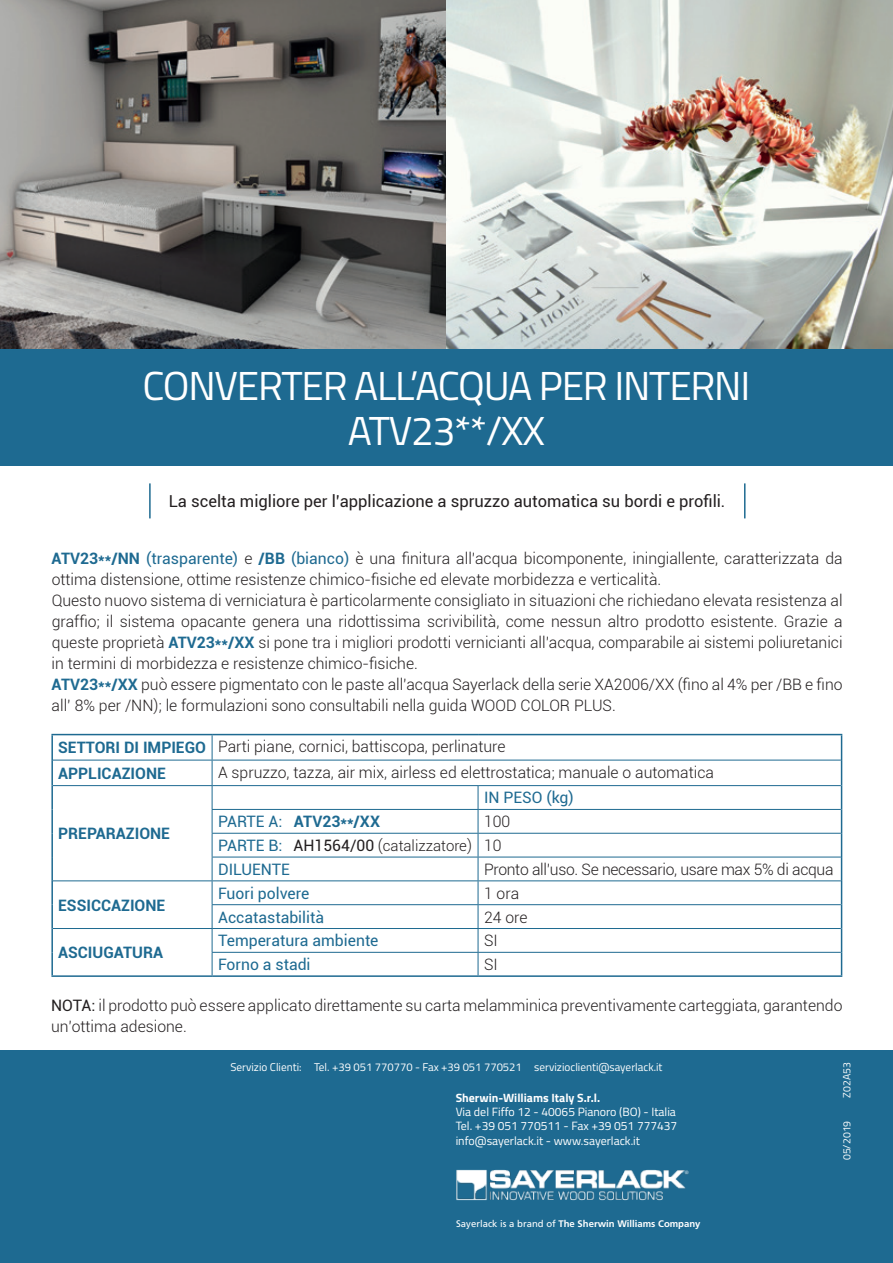
<style>
.page{position:relative;width:893px;height:1263px;background:#fff}
.page>*{position:absolute;margin:0;border:0;box-sizing:border-box;transform-origin:0 0}
.t1{font:40.5px/45px "Titillium";letter-spacing:-.03em;color:#fff;text-align:center}
.t2{font:16.5px "Roboto";color:#231f20}
.t3{font:300 15.75px/21px "Roboto";color:#231f20}
.t4{font:15.75px "Roboto";color:#1e6a91}
.t5{font:700 15.75px "Roboto";color:#1e6a91}
.t6{font:300 15.75px "Roboto";letter-spacing:-.02em;color:#231f20}
.t7{font:300 15px "Roboto";color:#231f20}
.t8{font:12px/14.4px "Titillium";color:#fff;text-align:justify}
.t9{font:700 12px "Titillium";color:#fff}
.t10{font:11.25px "Titillium";color:#fff}
.t11{font:10.5px "Titillium";color:#fff}
.t12{font:700 9.6px "Frutiger LT Std";color:#fff}
.s1{font-weight:700;color:#1e6a91}
.s2{font-weight:400;color:#1e6a91}
.s3{font-weight:400}
.s4{font-weight:400;font-size:15.75px;color:#1e6a91}
.s5{font-weight:400;font-size:15.75px}
.s6{font-size:15.75px}
</style>
<div class="page">
<div style="left:0;top:1050px;width:893px;height:213px;background:#1e6a91"></div>
<div style="left:0;top:349px;width:893px;height:116px;background:#1e6a91"></div>
<img style="left:0;top:0;width:893px;height:349px">
<img style="left:456px;top:1169px;width:233px;height:31px">
<hr style="left:149px;top:483px;width:2px;height:35px;background:#1e6a91">
<hr style="left:744px;top:483px;width:1px;height:35px;background:#1e6a91">
<hr style="left:51px;top:734px;width:161px;height:1px;background:#1e6a91">
<hr style="left:51px;top:735px;width:2px;height:25px;background:#1e6a91">
<hr style="left:212px;top:734px;width:266px;height:1px;background:#1e6a91">
<hr style="left:478px;top:734px;width:364px;height:1px;background:#1e6a91">
<hr style="left:51px;top:760px;width:2px;height:26px;background:#1e6a91">
<hr style="left:51px;top:786px;width:2px;height:23px;background:#1e6a91">
<hr style="left:51px;top:809px;width:2px;height:24px;background:#1e6a91">
<hr style="left:51px;top:833px;width:2px;height:24px;background:#1e6a91">
<hr style="left:51px;top:857px;width:2px;height:24px;background:#1e6a91">
<hr style="left:53px;top:760px;width:159px;height:1px;background:#1e6a91">
<hr style="left:212px;top:760px;width:266px;height:1px;background:#1e6a91">
<hr style="left:478px;top:760px;width:363px;height:1px;background:#1e6a91">
<hr style="left:212px;top:809px;width:266px;height:1px;background:#1e6a91">
<hr style="left:478px;top:809px;width:363px;height:1px;background:#1e6a91">
<hr style="left:212px;top:833px;width:266px;height:1px;background:#1e6a91">
<hr style="left:478px;top:833px;width:363px;height:1px;background:#1e6a91">
<hr style="left:212px;top:857px;width:266px;height:1px;background:#1e6a91">
<hr style="left:478px;top:857px;width:363px;height:1px;background:#1e6a91">
<hr style="left:53px;top:785px;width:159px;height:1px;background:#1e6a91">
<hr style="left:212px;top:785px;width:266px;height:1px;background:#1e6a91">
<hr style="left:478px;top:785px;width:363px;height:1px;background:#1e6a91">
<hr style="left:212px;top:880px;width:266px;height:1px;background:#1e6a91">
<hr style="left:478px;top:880px;width:363px;height:1px;background:#1e6a91">
<hr style="left:53px;top:880px;width:159px;height:1px;background:#1e6a91">
<hr style="left:51px;top:881px;width:2px;height:24px;background:#1e6a91">
<hr style="left:51px;top:905px;width:2px;height:23px;background:#1e6a91">
<hr style="left:212px;top:904px;width:266px;height:1px;background:#1e6a91">
<hr style="left:478px;top:904px;width:363px;height:1px;background:#1e6a91">
<hr style="left:53px;top:928px;width:159px;height:1px;background:#1e6a91">
<hr style="left:212px;top:928px;width:266px;height:1px;background:#1e6a91">
<hr style="left:478px;top:928px;width:363px;height:1px;background:#1e6a91">
<hr style="left:212px;top:952px;width:266px;height:1px;background:#1e6a91">
<svg style="left:212px;top:735px;width:1px;height:240px"></svg>
<hr style="left:478px;top:952px;width:363px;height:1px;background:#1e6a91">
<svg style="left:478px;top:786px;width:1px;height:189px"></svg>
<hr style="left:51px;top:928px;width:2px;height:24px;background:#1e6a91">
<hr style="left:51px;top:952px;width:2px;height:23px;background:#1e6a91">
<svg style="left:841px;top:735px;width:1px;height:240px"></svg>
<hr style="left:51px;top:975px;width:161px;height:2px;background:#1e6a91">
<hr style="left:212px;top:975px;width:266px;height:2px;background:#1e6a91">
<hr style="left:478px;top:975px;width:364px;height:2px;background:#1e6a91">
<h1 class="t1" style="left:143px;top:361px;width:609px">CONVERTER ALL’ACQUA PER INTERNI<br>ATV23**/XX</h1>
<p class="t2" style="left:169px;top:490px;width:558px">La scelta migliore per l’applicazione a spruzzo automatica su bordi e profili.</p>
<p class="t3" style="left:52px;top:547px;width:792px"><span class="s1">ATV23**/NN</span> <span class="s2">(trasparente)</span> e <span class="s1">/BB</span> <span class="s2">(bianco)</span> è una finitura all’acqua bicomponente, iningiallente, caratterizzata da ottima distensione, ottime resistenze chimico-fisiche ed elevate morbidezza e verticalità.<br>Questo nuovo sistema di verniciatura è particolarmente consigliato in situazioni che richiedano elevata resistenza al graffio; il sistema opacante genera una ridottissima scrivibilità, come nessun altro prodotto esistente. Grazie a queste proprietà <span class="s1">ATV23**/XX</span> si pone tra i migliori prodotti vernicianti all’acqua, comparabile ai sistemi poliuretanici in termini di morbidezza e resistenze chimico-fisiche.<br><span class="s1">ATV23**/XX</span> può essere pigmentato con le paste all’acqua Sayerlack della serie XA2006/XX (fino al 4% per /BB e fino all’ 8% per /NN); le formulazioni sono consultabili nella guida WOOD COLOR PLUS.</p>
<p class="t3" style="left:58px;top:733px;width:449px;line-height:26.4px"><span class="s1">SETTORI DI IMPIEGO</span> Parti piane, cornici, battiscopa, perlinature<br><span class="s1">APPLICAZIONE</span></p>
<p class="t3" style="left:218px;top:761px;width:497px">A spruzzo, tazza, air mix, airless ed elettrostatica; manuale o automatica</p>
<p class="t5" style="left:58px;top:822px;width:113px">PREPARAZIONE</p>
<p class="t5" style="left:58px;top:894px;width:109px">ESSICCAZIONE</p>
<p class="t4" style="left:484px;top:787px;width:91px">IN PESO (kg)</p>
<p class="t5" style="left:218px;top:810px;width:163px"><span class="s3">PARTE A:</span> ATV23**/XX</p>
<p class="t3" style="left:484px;top:811px;width:28px">100</p>
<p class="t7" style="left:218px;top:835px;width:285px"><span class="s4">PARTE B:</span> <span class="s5">AH1564/00</span> <span class="s6">(</span>catalizzatore<span class="s6">) 10</span></p>
<p class="t4" style="left:218px;top:858px;width:73px">DILUENTE</p>
<p class="t6" style="left:484px;top:858px;width:351px">Pronto all’uso. Se necessario, usare max 5% di acqua</p>
<p class="t4" style="left:218px;top:882px;width:93px">Fuori polvere</p>
<p class="t3" style="left:484px;top:882px;width:37px">1 ora</p>
<p class="t4" style="left:218px;top:906px;width:108px">Accatastabilità</p>
<p class="t3" style="left:484px;top:906px;width:45px">24 ore</p>
<p class="t4" style="left:218px;top:930px;width:162px">Temperatura ambiente</p>
<p class="t3" style="left:484px;top:930px;width:15px">SI</p>
<p class="t4" style="left:218px;top:953px;width:94px">Forno a stadi</p>
<p class="t3" style="left:484px;top:953px;width:15px">SI</p>
<p class="t3" style="left:51px;top:995px;width:793px"><span class="s3">NOTA:</span> il prodotto può essere applicato direttamente su carta melamminica preventivamente carteggiata, garantendo un’ottima adesione.</p>
<p class="t5" style="left:58px;top:941px;width:106px">ASCIUGATURA</p>
<p class="t10" style="left:230px;top:1058px;width:434px">Servizio Clienti: Tel. +39 051 770770 - Fax +39 051 770521 servizioclienti@sayerlack.it</p>
<p class="t9" style="left:456px;top:1088px;width:146px">Sherwin-Williams Italy S.r.l.</p>
<p class="t8" style="left:456px;top:1104px;width:223px">Via del Fiffo 12 - 40065 Pianoro (BO) - Italia Tel. +39 051 770511 - Fax +39 051 777437 info@sayerlack.it - www.sayerlack.it</p>
<p class="t12" style="left:456px;top:1217px;width:246px"><span class="s3">Sayerlack is a brand of</span> The Sherwin Williams Company</p>
<p class="t11" style="left:839px;top:1097px;width:37px;rotate:-90deg">Z02A53</p>
<p class="t11" style="left:839px;top:1160px;width:41px;rotate:-90deg">05/2019</p>
</div>
